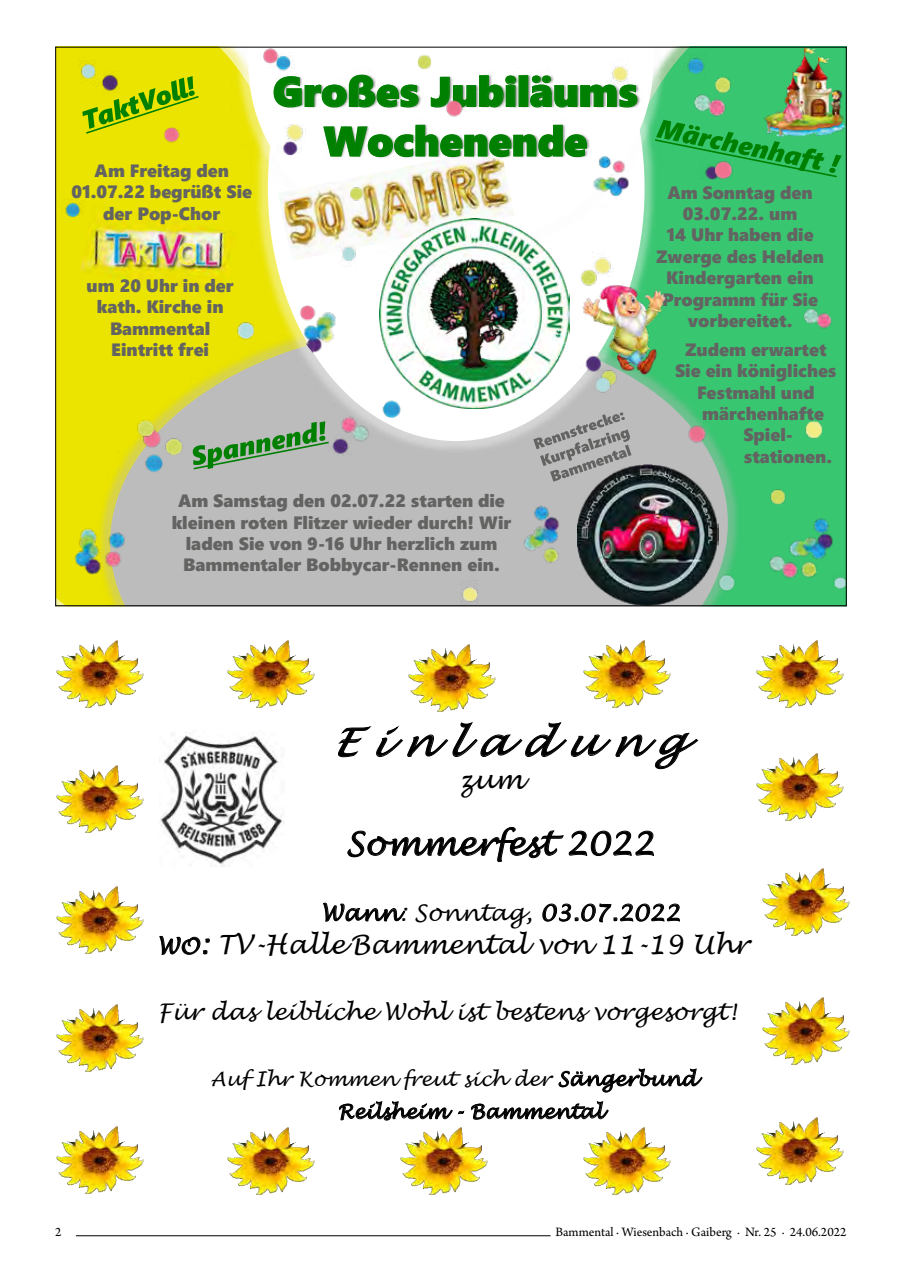
<style>
.page{position:relative;width:902px;height:1276px;background:#fff}
.page>*{position:absolute;margin:0;border:0;box-sizing:border-box;transform-origin:0 0}
.t1{font:41.4px/49.7px "Segoe UI Black";color:#008000;text-align:center}
.t2{font:italic 38.7px "Lucida Handwriting";color:#000}
.t3{font:italic 32.1px "Lucida Handwriting";letter-spacing:.005em;color:#000}
.t4{font:italic 26.55px "Lucida Handwriting";letter-spacing:-.005em;color:#000}
.t5{font:italic 22.95px "Lucida Handwriting";letter-spacing:.005em;color:#000}
.t6{font:italic 22.5px "Lucida Handwriting";letter-spacing:.005em;color:#000}
.t7{font:italic 19.8px "Lucida Handwriting";color:#000}
.t8{font:italic 19.35px "Lucida Handwriting";color:#000}
.t9{font:17.85px/21.5px "Segoe UI Black";color:#636362;text-align:center}
.t10{font:13.5px "Arno Pro";color:#000}
.s1{font-size:22.95px}
.s2{font-size:22.5px}
.s3{font-size:25.95px}
.s4{font-size:19.35px}
</style>
<div class="page">
<hr style="left:76px;top:1235px;width:474px;height:1px;background:#000">
<svg style="left:57px;top:49px;width:787px;height:555px;background:#a6cd78"></svg>
<img style="left:80px;top:204px;width:158px;height:96px">
<svg style="left:82px;top:76px;width:117px;height:58px;background:#acc900"></svg>
<svg style="left:192px;top:421px;width:137px;height:48px;background:#8ead8f"></svg>
<svg style="left:669px;top:120px;width:172px;height:57px;background:#2ab353"></svg>
<img style="left:231px;top:49px;width:438px;height:213px">
<svg style="left:248px;top:49px;width:405px;height:197px"></svg>
<img style="left:278px;top:158px;width:236px;height:103px">
<img style="left:379px;top:219px;width:190px;height:190px">
<img style="left:247px;top:51px;width:431px;height:92px">
<img style="left:298px;top:101px;width:318px;height:92px">
<svg style="left:533px;top:412px;width:98px;height:70px;background:#a6a6a7"></svg>
<img style="left:251px;top:49px;width:36px;height:23px">
<img style="left:95px;top:71px;width:27px;height:23px">
<img style="left:284px;top:117px;width:21px;height:28px">
<img style="left:585px;top:152px;width:45px;height:46px">
<img style="left:799px;top:305px;width:41px;height:31px">
<img style="left:280px;top:283px;width:76px;height:80px">
<img style="left:514px;top:485px;width:63px;height:86px">
<img style="left:402px;top:50px;width:45px;height:31px">
<img style="left:138px;top:458px;width:37px;height:24px">
<img style="left:801px;top:411px;width:32px;height:42px">
<img style="left:718px;top:563px;width:27px;height:39px">
<img style="left:824px;top:591px;width:20px;height:7px">
<img style="left:432px;top:87px;width:40px;height:40px">
<img style="left:287px;top:292px;width:37px;height:37px">
<img style="left:151px;top:114px;width:37px;height:38px">
<img style="left:129px;top:415px;width:43px;height:43px">
<img style="left:60px;top:199px;width:30px;height:26px">
<img style="left:374px;top:397px;width:38px;height:32px">
<img style="left:270px;top:52px;width:30px;height:26px">
<img style="left:680px;top:54px;width:34px;height:29px">
<img style="left:610px;top:59px;width:20px;height:26px">
<img style="left:461px;top:580px;width:19px;height:24px">
<img style="left:592px;top:250px;width:21px;height:13px">
<img style="left:147px;top:431px;width:53px;height:37px">
<img style="left:336px;top:182px;width:40px;height:28px">
<img style="left:121px;top:414px;width:50px;height:35px">
<img style="left:698px;top:70px;width:49px;height:35px">
<img style="left:621px;top:377px;width:12px;height:20px">
<img style="left:564px;top:263px;width:50px;height:35px">
<img style="left:774px;top:497px;width:70px;height:94px">
<img style="left:325px;top:401px;width:53px;height:47px">
<img style="left:761px;top:549px;width:49px;height:41px">
<img style="left:689px;top:89px;width:46px;height:36px">
<img style="left:277px;top:137px;width:25px;height:21px">
<img style="left:325px;top:434px;width:27px;height:23px">
<img style="left:67px;top:514px;width:65px;height:65px">
<img style="left:583px;top:377px;width:38px;height:27px">
<img style="left:70px;top:59px;width:35px;height:30px">
<img style="left:331px;top:242px;width:34px;height:29px">
<img style="left:224px;top:316px;width:42px;height:36px">
<img style="left:669px;top:406px;width:52px;height:53px">
<img style="left:699px;top:146px;width:44px;height:44px">
<img style="left:578px;top:282px;width:91px;height:95px">
<img style="left:762px;top:49px;width:82px;height:90px">
<img style="left:754px;top:484px;width:47px;height:33px">
<img style="left:577px;top:465px;width:141px;height:139px">
<img style="left:56px;top:640px;width:88px;height:68px">
<img style="left:583px;top:640px;width:88px;height:68px">
<img style="left:756px;top:640px;width:88px;height:68px">
<img style="left:56px;top:765px;width:88px;height:68px">
<img style="left:56px;top:886px;width:88px;height:68px">
<img style="left:56px;top:1004px;width:88px;height:68px">
<img style="left:756px;top:753px;width:88px;height:68px">
<img style="left:762px;top:868px;width:88px;height:68px">
<img style="left:762px;top:997px;width:88px;height:68px">
<img style="left:227px;top:1127px;width:88px;height:68px">
<img style="left:400px;top:1127px;width:88px;height:68px">
<img style="left:583px;top:1127px;width:88px;height:68px">
<img style="left:227px;top:640px;width:88px;height:68px">
<img style="left:408px;top:644px;width:88px;height:68px">
<img style="left:56px;top:1126px;width:88px;height:68px">
<img style="left:756px;top:1117px;width:88px;height:68px">
<img style="left:159px;top:730px;width:125px;height:137px">
<p class="t9" style="left:71px;top:159px;width:182px">Am Freitag den<br>01.07.22 begrüßt Sie der Pop-Chor</p>
<p class="t9" style="left:87px;top:273px;width:148px">um 20 Uhr in der kath. Kirche in<br>Bammental<br>Eintritt frei</p>
<h1 class="t1" style="left:273px;top:64px;width:366px">Großes Jubiläums<br>Wochenende</h1>
<p class="t9" style="left:172px;top:489px;width:341px">Am Samstag den 02.07.22 starten die kleinen roten Flitzer wieder durch! Wir laden Sie von 9-16 Uhr herzlich zum Bammentaler Bobbycar-Rennen ein.</p>
<p class="t9" style="left:656px;top:180px;width:169px">Am Sonntag den<br>03.07.22. um<br>14 Uhr haben die<br>Zwerge des Helden<br>Kindergarten ein<br>Programm für Sie vorbereitet.</p>
<p class="t9" style="left:685px;top:337px;width:143px">Zudem erwartet</p>
<p class="t9" style="left:675px;top:359px;width:163px">Sie ein königliches</p>
<p class="t9" style="left:697px;top:380px;width:119px">Festmahl und</p>
<p class="t9" style="left:702px;top:402px;width:123px">märchenhafte</p>
<p class="t9" style="left:743px;top:423px;width:51px">Spiel-</p>
<p class="t9" style="left:743px;top:445px;width:90px">stationen.</p>
<h2 class="t2" style="left:331px;top:719px;width:374px">E inladung</h2>
<h3 class="t4" style="left:457px;top:764px;width:67px">zum</h3>
<h3 class="t3" style="left:346px;top:824px;width:310px">Sommerfest 2022</h3>
<p class="t6" style="left:321px;top:899px;width:360px">Wann<span class="s1">: Sonntag,</span> 03.07.2022</p>
<h3 class="t4" style="left:157px;top:929px;width:592px"><span class="s2">WO</span><span class="s3">:</span> TV-Halle Bammental von 11-19 Uhr</h3>
<p class="t5" style="left:157px;top:998px;width:580px">Für das leibliche Wohl ist bestens vorgesorgt!</p>
<p class="t7" style="left:211px;top:1067px;width:487px">Auf Ihr Kommen freut sich der <span class="s4">Sängerbund</span></p>
<p class="t8" style="left:338px;top:1100px;width:266px">Reilsheim - Bammental</p>
<p class="t10" style="left:55px;top:1224px;width:8px">2</p>
<p class="t10" style="left:555px;top:1224px;width:293px">Bammental · Wiesenbach · Gaiberg · Nr. 25 · 24.06.2022</p>
</div>
